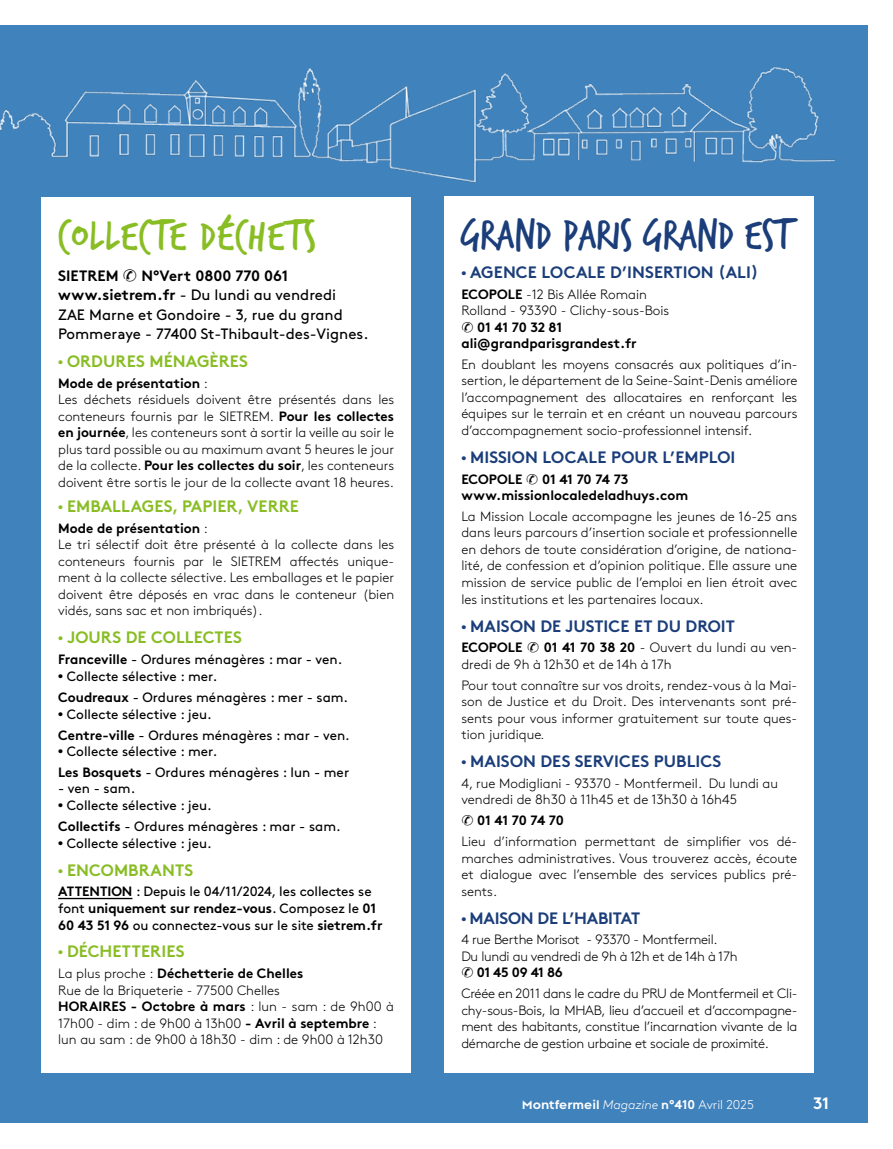
<style>
.page{position:relative;width:893px;height:1149px;background:#fff}
.page>*{position:absolute;margin:0;border:0;box-sizing:border-box;transform-origin:0 0}
.t1{font:45px "Trash Hand";color:#1b3e7a}
.t2{font:45px "Trash Hand";letter-spacing:.03em;color:#89bd24}
.t3{font:700 16.5px "Brown";letter-spacing:.005em;color:#1b3e7a}
.t4{font:700 16.5px "Brown";letter-spacing:.005em;color:#89bd24}
.t5{font:700 16.5px "Brown";letter-spacing:-.015em;color:#1b3e7a}
.t6{font:700 16.5px "Brown";color:#fff}
.t7{font:15px/19.5px "Brown";color:#000}
.t8{font:300 13.5px/16.5px "Brown";color:#000}
.t9{font:13.5px/20.9px "Brown";color:#000}
.t10{font:300 13.5px/16.5px "Brown";letter-spacing:-.02em;color:#000}
.t11{font:700 13.5px/16.5px "Brown";color:#000}
.t12{font:700 12.75px "Regulator Nova";color:#fff}
.s1{font-weight:700}
.s2{font-family:"Sosmed phone";font-size:16.5px}
.s3{font-family:"Arial";font-size:13.95px}
.s4{font-family:"Arial";font-weight:700;font-size:13.95px}
.s5{font-family:"Sosmed phone";font-weight:400;font-size:14.1px}
.s6{font-family:"Arial";font-weight:400;font-style:italic;font-size:11.55px}
.s7{font-family:"Brown";font-weight:300;font-style:italic}
.s8{font-family:"Brown"}
.s9{font-family:"Brown";font-weight:300}
</style>
<div class="page">
<div style="left:0;top:26px;width:867px;height:1097px;background:#4082bc"></div>
<img style="left:0;top:66px;width:835px;height:117px">
<div style="left:41px;top:197px;width:370px;height:874px;background:#fff"></div>
<hr style="left:58px;top:897px;width:74px;height:1px;background:#000">
<div style="left:444px;top:196px;width:370px;height:875px;background:#fff"></div>
<h1 class="t2" style="left:58px;top:214px;width:259px">Collecte déchets</h1>
<p class="t7" style="left:58px;top:264px;width:312px"><span class="s1">SIETREM</span> <span class="s2">b</span> <span class="s1">N°Vert 0800 770 061 www.sietrem.fr</span> - Du lundi au vendredi<br>ZAE Marne et Gondoire - 3, rue du grand Pommeraye - 77400 St-Thibault-des-Vignes.</p>
<p class="t4" style="left:58px;top:348px;width:191px"><span class="s3">•</span> ORDURES MÉNAGÈRES</p>
<p class="t8" style="left:58px;top:374px;width:337px"><span class="s1">Mode de présentation</span> :<br>Les déchets résiduels doivent être présentés dans les conteneurs fournis par le SIETREM. <span class="s1">Pour les collectes en journée</span>, les conteneurs sont à sortir la veille au soir le plus tard possible ou au maximum avant 5 heures le jour de la collecte. <span class="s1">Pour les collectes du soir</span>, les conteneurs doivent être sortis le jour de la collecte avant 18 heures.</p>
<p class="t4" style="left:58px;top:493px;width:242px"><span class="s3">•</span> EMBALLAGES, PAPIER, VERRE</p>
<p class="t8" style="left:58px;top:519px;width:337px"><span class="s1">Mode de présentation</span> :<br>Le tri sélectif doit être présenté à la collecte dans les conteneurs fournis par le SIETREM affectés unique&shy;ment à la collecte sélective. Les emballages et le papier doivent être déposés en vrac dans le conteneur (bien vidés, sans sac et non imbriqués).</p>
<p class="t4" style="left:58px;top:624px;width:185px"><span class="s3">•</span> JOURS DE COLLECTES</p>
<p class="t9" style="left:58px;top:648px;width:286px"><span class="s1">Franceville</span> - Ordures ménagères : mar - ven.</p>
<p class="t9" style="left:58px;top:664px;width:291px"><span class="s4">•</span> Collecte sélective : mer.<br><span class="s1">Coudreaux</span> - Ordures ménagères : mer - sam.</p>
<p class="t9" style="left:58px;top:702px;width:293px"><span class="s4">•</span> Collecte sélective : jeu.<br><span class="s1">Centre-ville</span> - Ordures ménagères : mar - ven.</p>
<p class="t9" style="left:58px;top:739px;width:292px"><span class="s4">•</span> Collecte sélective : mer.<br><span class="s1">Les Bosquets</span> - Ordures ménagères : lun - mer</p>
<p class="t9" style="left:58px;top:777px;width:79px">- ven - sam.</p>
<p class="t9" style="left:58px;top:793px;width:284px"><span class="s4">•</span> Collecte sélective : jeu.<br><span class="s1">Collectifs</span> - Ordures ménagères : mar - sam.</p>
<p class="t9" style="left:58px;top:831px;width:155px"><span class="s4">•</span> Collecte sélective : jeu.</p>
<p class="t4" style="left:58px;top:856px;width:137px"><span class="s3">•</span> ENCOMBRANTS</p>
<p class="t9" style="left:58px;top:882px;width:326px;line-height:16.5px"><span class="s1">ATTENTION</span> : Depuis le 04/11/2024, les collectes se font <span class="s1">uniquement sur rendez-vous</span>. Composez le <span class="s1">01<br>60 43 51 96</span> ou connectez-vous sur le site <span class="s1">sietrem.fr</span></p>
<p class="t4" style="left:58px;top:938px;width:128px"><span class="s3">•</span> DÉCHETTERIES</p>
<p class="t8" style="left:58px;top:964px;width:337px">La plus proche : <span class="s1">Déchetterie de Chelles<br></span>Rue de la Briqueterie - 77500 Chelles<br><span class="s1">HORAIRES - Octobre à mars</span> : lun - sam : de 9h00 à 17h00 - dim : de 9h00 à 13h00 <span class="s1">- Avril à septembre</span> : lun au sam : de 9h00 à 18h30 - dim : de 9h00 à 12h30</p>
<h1 class="t1" style="left:461px;top:213px;width:331px">GRAND PARIS GRAND EST</h1>
<p class="t3" style="left:461px;top:258px;width:299px"><span class="s3">•</span> AGENCE LOCALE D’INSERTION (ALI)</p>
<p class="t8" style="left:461px;top:284px;width:209px"><span class="s1">ECOPOLE</span> -12 Bis Allée Romain<br>Rolland - 93390 - Clichy-sous-Bois <span class="s5">b</span> <span class="s1">01 41 70 32 81 ali@grandparisgrandest.fr</span></p>
<p class="t8" style="left:461px;top:355px;width:338px;text-align:justify">En doublant les moyens consacrés aux politiques d’in&shy;sertion, le département de la Seine-Saint-Denis améliore l’accompagnement des allocataires en renforçant les équipes sur le terrain et en créant un nouveau parcours d’accompagnement socio-professionnel intensif.</p>
<p class="t3" style="left:461px;top:443px;width:276px"><span class="s3">•</span> MISSION LOCALE POUR L’EMPLOI</p>
<p class="t11" style="left:461px;top:469px;width:228px">ECOPOLE <span class="s5">b</span> 01 41 70 74 73 www.missionlocaledeladhuys.com</p>
<p class="t8" style="left:461px;top:507px;width:337px;text-align:justify">La Mission Locale accompagne les jeunes de 16-25 ans dans leurs parcours d’insertion sociale et professionnelle en dehors de toute considération d’origine, de nationa&shy;lité, de confession et d’opinion politique. Elle assure une mission de service public de l’emploi en lien étroit avec les institutions et les partenaires locaux.</p>
<p class="t3" style="left:461px;top:612px;width:275px"><span class="s3">•</span> MAISON DE JUSTICE ET DU DROIT</p>
<p class="t8" style="left:461px;top:638px;width:337px"><span class="s1">ECOPOLE</span> <span class="s5">b</span> <span class="s1">01 41 70 38 20</span> - Ouvert du lundi au ven&shy;dredi de 9h à 12h30 et de 14h à 17h</p>
<p class="t8" style="left:461px;top:675px;width:337px;text-align:justify">Pour tout connaître sur vos droits, rendez-vous à la Mai&shy;son de Justice et du Droit. Des intervenants sont pré&shy;sents pour vous informer gratuitement sur toute ques&shy;tion juridique<span class="s6">.</span></p>
<p class="t3" style="left:461px;top:747px;width:262px"><span class="s3">•</span> MAISON DES SERVICES PUBLICS</p>
<p class="t8" style="left:461px;top:773px;width:318px">4, rue Modigliani - 93370 - Montfermeil. Du lundi au vendredi de 8h30 à 11h45 et de 13h30 à 16h45</p>
<p class="t8" style="left:461px;top:809px;width:337px;line-height:20.7px"><span class="s5">b</span> <span class="s1">01 41 70 74 70<br></span>Lieu d’information permettant de simplifier vos dé-</p>
<p class="t8" style="left:461px;top:848px;width:337px;text-align:justify">marches administratives. Vous trouverez accès, écoute et dialogue avec l’ensemble des services publics pré&shy;sents.</p>
<p class="t5" style="left:461px;top:904px;width:180px"><span class="s3">•</span> MAISON DE L’HABITAT</p>
<p class="t10" style="left:461px;top:930px;width:278px">4 rue Berthe Morisot - 93370 - Montfermeil.<br>Du lundi au vendredi de 9h à 12h et de 14h à 17h <span class="s5">b</span> <span class="s1">01 45 09 41 86</span></p>
<p class="t8" style="left:461px;top:983px;width:338px;text-align:justify">Créée en 2011 dans le cadre du PRU de Montfermeil et Cli&shy;chy-sous-Bois, la MHAB, lieu d’accueil et d’accompagne&shy;ment des habitants, constitue l’incarnation vivante de la démarche de gestion urbaine et sociale de proximité.</p>
<p class="t12" style="left:522px;top:1096px;width:234px">Montfermeil <span class="s7">Magazine</span> <span class="s8">n°410</span> <span class="s9">Avril 2025</span></p>
<p class="t6" style="left:813px;top:1089px;width:18px">31</p>
</div>
